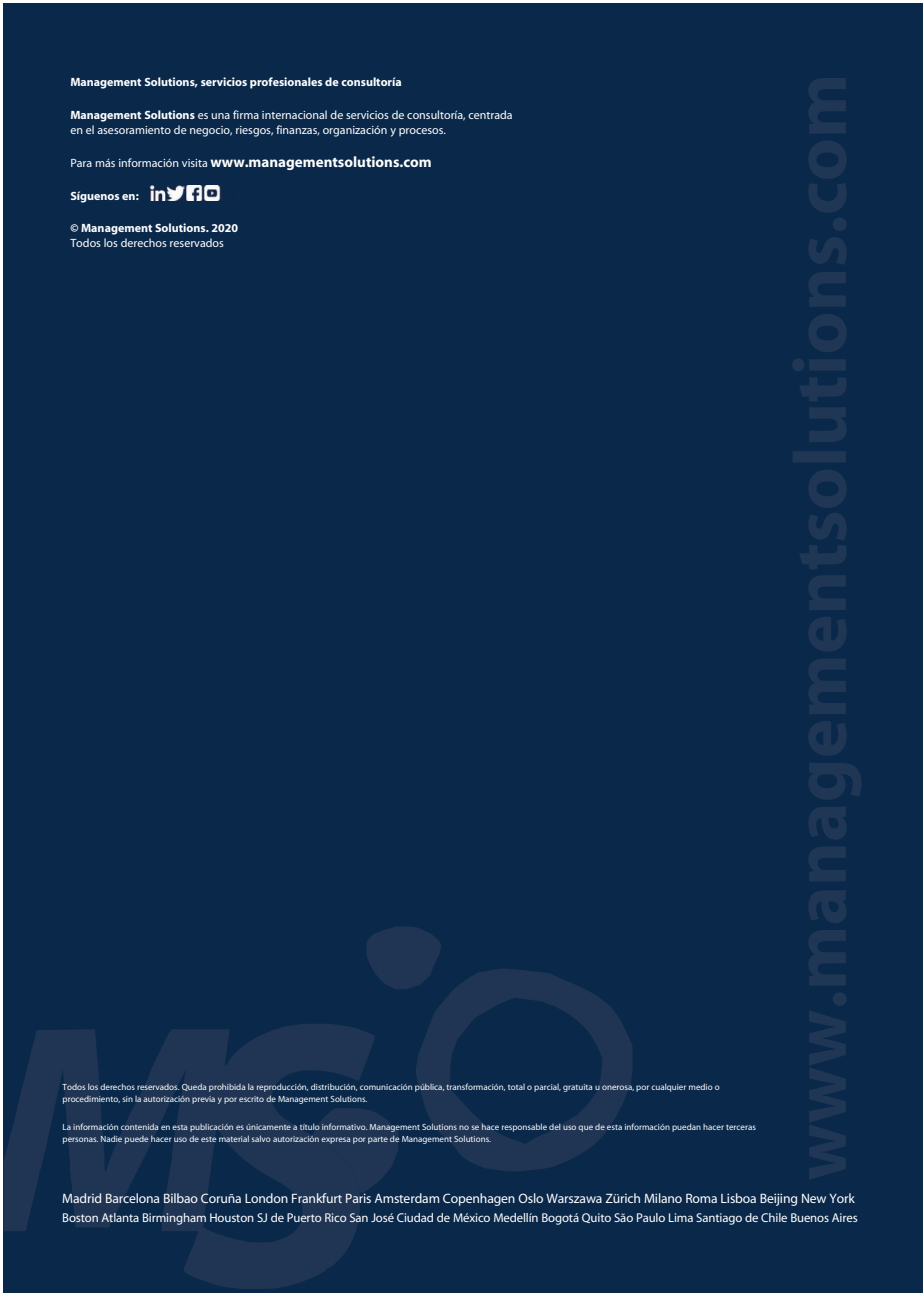
<style>
.page{position:relative;width:924px;height:1294px;background:#fff}
.page>*{position:absolute;margin:0;border:0;box-sizing:border-box;transform-origin:0 0}
.t1{font:700 15px "Myriad";color:#fff}
.t2{font:13.65px "Myriad";letter-spacing:-.01em;color:#fff}
.t3{font:12.75px "Myriad";letter-spacing:-.01em;color:#fff}
.t4{font:12px/15px "Myriad";color:#fff}
.t5{font:700 12px "Myriad";color:#fff}
.t6{font:9px/12px "Myriad";color:#fff}
.s1{font-weight:700}
.s2{font-weight:400;font-size:12px}
</style>
<div class="page">
<div style="left:3px;top:3px;width:920px;height:1289px;background:#0a294a"></div>
<img style="left:4px;top:926px;width:628px;height:363px">
<svg style="left:808px;top:681px;width:53px;height:498px"></svg>
<img style="left:149px;top:185px;width:73px;height:16px">
<h3 class="t5" style="left:70px;top:76px;width:333px">Management Solutions, servicios profesionales de consultoría</h3>
<h3 class="t4" style="left:70px;top:108px;width:444px"><span class="s1">Management Solutions</span> es una firma internacional de servicios de consultoría, centrada en el asesoramiento de negocio, riesgos, finanzas, organización y procesos.</h3>
<h1 class="t1" style="left:70px;top:154px;width:363px"><span class="s2">Para más información visita</span> www.managementsolutions.com</h1>
<h3 class="t5" style="left:70px;top:189px;width:70px">Síguenos en:</h3>
<h3 class="t5" style="left:70px;top:222px;width:169px">© Management Solutions. 2020</h3>
<h3 class="t4" style="left:70px;top:236px;width:155px">Todos los derechos reservados</h3>
<p class="t6" style="left:63px;top:1082px;width:659px">Todos los derechos reservados. Queda prohibida la reproducción, distribución, comunicación pública, transformación, total o parcial, gratuita u onerosa, por cualquier medio o procedimiento, sin la autorización previa y por escrito de Management Solutions.</p>
<p class="t6" style="left:63px;top:1121px;width:695px">La información contenida en esta publicación es únicamente a título informativo. Management Solutions no se hace responsable del uso que de esta información puedan hacer terceras personas. Nadie puede hacer uso de este material salvo autorización expresa por parte de Management Solutions.</p>
<h2 class="t2" style="left:62px;top:1191px;width:794px">Madrid Barcelona Bilbao Coruña London Frankfurt Paris Amsterdam Copenhagen Oslo Warszawa Zürich Milano Roma Lisboa Beijing New York</h2>
<h3 class="t3" style="left:62px;top:1211px;width:797px">Boston Atlanta Birmingham Houston SJ de Puerto Rico San José Ciudad de México Medellín Bogotá Quito São Paulo Lima Santiago de Chile Buenos Aires</h3>
</div>
